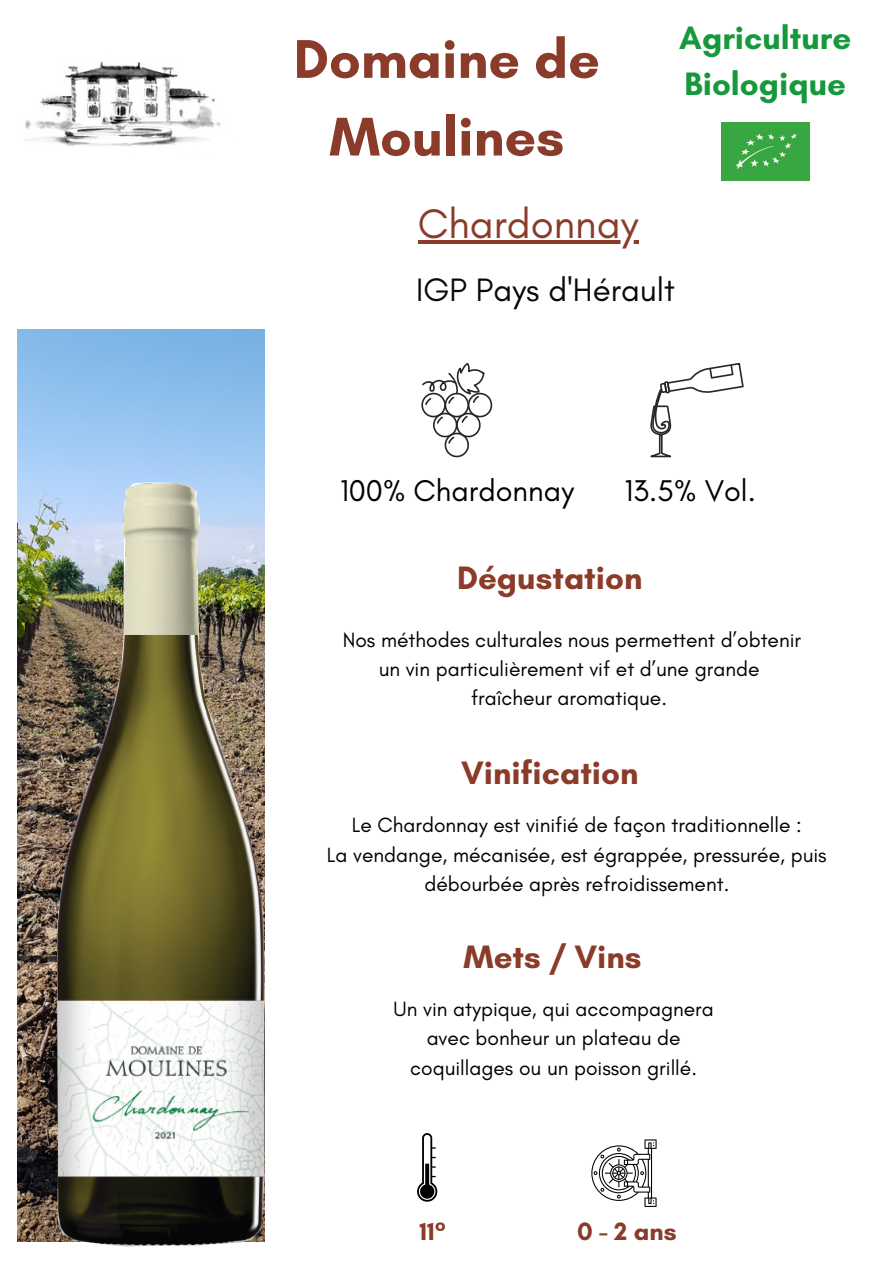
<style>
.page{position:relative;width:894px;height:1264px;background:#fff}
.page>*{position:absolute;margin:0;border:0;box-sizing:border-box;transform-origin:0 0}
.t1{font:700 55.5px/77.7px "Glacial Indifference";color:#8b3b29;text-align:center}
.t2{font:42px "Glacial Indifference";color:#8b3b29}
.t3{font:700 33px "Glacial Indifference";color:#8b3b29}
.t4{font:700 33px/46.2px "Glacial Indifference";color:#15993a}
.t5{font:33px "Glacial Indifference";color:#080909}
.t6{font:30.6px "Glacial Indifference";color:#000}
.t7{font:700 25.5px "Glacial Indifference";color:#8b3b29}
.t8{font:21px/29.2px "Glacial Indifference";color:#000;text-align:center}
</style>
<div class="page">
<svg style="left:421px;top:363px;width:71px;height:94px"></svg>
<svg style="left:650px;top:363px;width:93px;height:94px"></svg>
<svg style="left:591px;top:1139px;width:65px;height:67px"></svg>
<svg style="left:417px;top:1133px;width:20px;height:68px"></svg>
<img style="left:17px;top:330px;width:248px;height:911px">
<img style="left:57px;top:482px;width:207px;height:764px">
<hr style="left:417px;top:240px;width:221px;height:3px;background:#8b3b29">
<img style="left:25px;top:61px;width:196px;height:86px">
<img style="left:721px;top:122px;width:88px;height:59px">
<p class="t1" style="left:293px;top:20px;width:307px">Domaine de<br>Moulines</p>
<h3 class="t4" style="left:679px;top:14px;width:173px">Agriculture<br>Biologique</h3>
<p class="t2" style="left:417px;top:198px;width:222px">Chardonnay</p>
<h2 class="t5" style="left:416px;top:270px;width:260px">IGP Pays d'Hérault</h2>
<h4 class="t6" style="left:340px;top:472px;width:235px">100% Chardonnay</h4>
<p class="t6" style="left:624px;top:472px;width:133px">13.5% Vol.</p>
<h3 class="t3" style="left:457px;top:557px;width:187px">Dégustation</h3>
<p class="t8" style="left:342px;top:624px;width:459px">Nos méthodes culturales nous permettent d’obtenir un vin particulièrement vif et d’une grande fraîcheur aromatique.</p>
<p class="t3" style="left:461px;top:752px;width:179px">Vinification</p>
<h4 class="t8" style="left:352px;top:810px;width:451px">Le Chardonnay est vinifié de façon traditionnelle :</h4>
<h3 class="t8" style="left:327px;top:839px;width:501px">La vendange, mécanisée, est égrappée, pressurée, puis débourbée après refroidissement.</h3>
<p class="t3" style="left:463px;top:936px;width:179px">Mets / Vins</p>
<h3 class="t8" style="left:393px;top:994px;width:321px">Un vin atypique, qui accompagnera avec bonheur un plateau de coquillages ou un poisson grillé.</h3>
<p class="t7" style="left:419px;top:1215px;width:28px">11°</p>
<h4 class="t7" style="left:577px;top:1215px;width:101px">0-2ans</h4>
</div>
